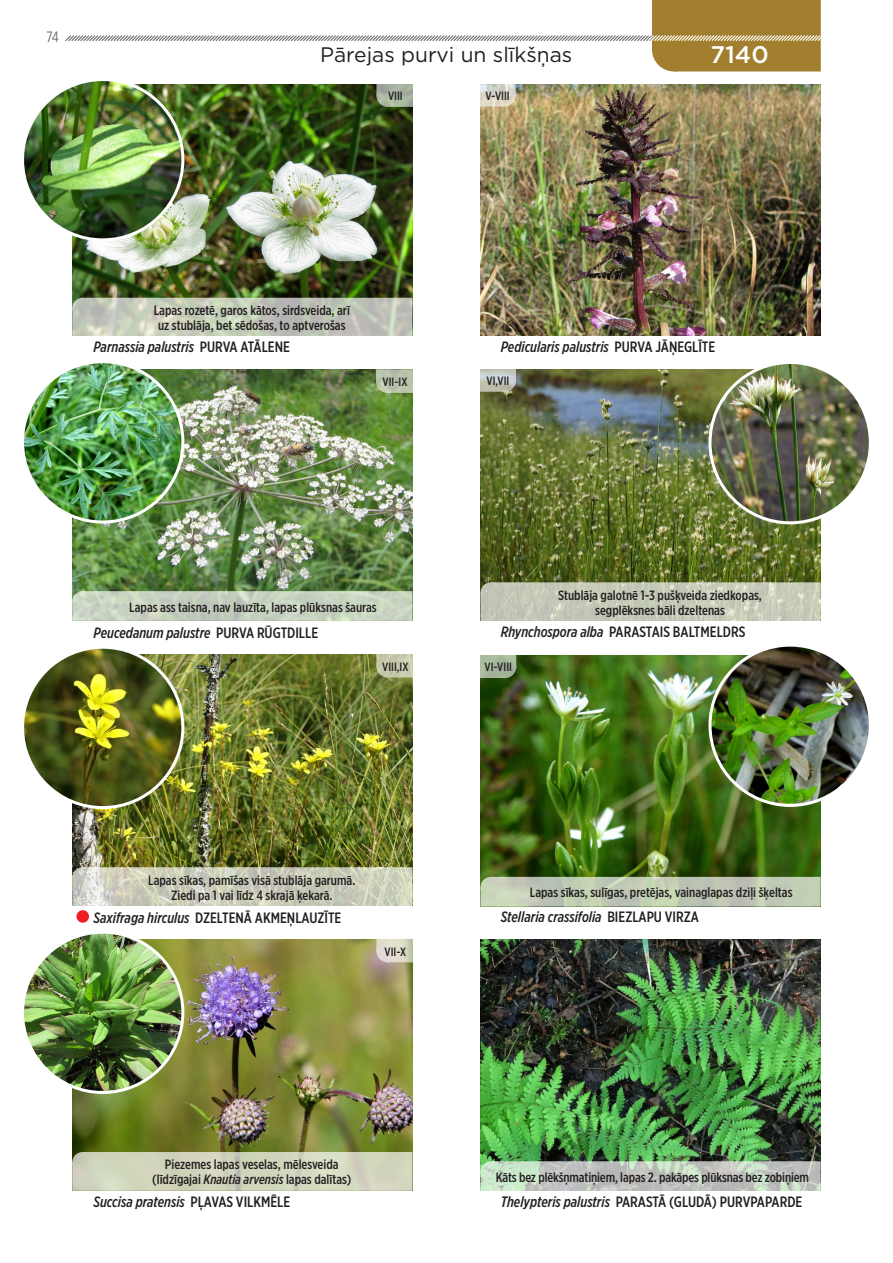
<style>
.page{position:relative;width:893px;height:1263px;background:#fff}
.page>*{position:absolute;margin:0;border:0;box-sizing:border-box;transform-origin:0 0}
.t1{font:500 24px "Gotham";color:#fff}
.t2{font:21px "Gotham";color:#231f20}
.t3{font:italic 500 15px "Gotham X Narrow";color:#231f20}
.t4{font:500 15px "Gotham X Narrow";color:#231f20}
.t5{font:15px "Gotham X Narrow";color:#6c6d70}
.t6{font:500 13.5px "Gotham X Narrow";color:#231f20}
.t7{font:500 12px "Gotham X Narrow";color:#231f20}
.s1{font-style:normal}
.s2{font-style:italic}
</style>
<div class="page">
<img style="left:480px;top:940px;width:341px;height:221px">
<img style="left:72px;top:939px;width:340px;height:213px">
<img style="left:480px;top:655px;width:341px;height:222px">
<img style="left:72px;top:655px;width:340px;height:212px">
<img style="left:480px;top:370px;width:341px;height:212px">
<img style="left:72px;top:370px;width:340px;height:221px">
<img style="left:480px;top:85px;width:341px;height:251px">
<img style="left:72px;top:85px;width:340px;height:213px">
<img style="left:23px;top:80px;width:160px;height:160px;border-radius:80px">
<div style="left:21px;top:78px;width:163px;height:163px;border:3px solid #fff;border-radius:50%"></div>
<img style="left:710px;top:645px;width:160px;height:160px;border-radius:80px">
<div style="left:708px;top:644px;width:164px;height:163px;border:3px solid #fff;border-radius:50%"></div>
<svg style="left:65px;top:0;width:756px;height:72px"></svg>
<img style="left:710px;top:362px;width:160px;height:161px;border-radius:80px">
<div style="left:708px;top:361px;width:164px;height:163px;border:3px solid #fff;border-radius:50%"></div>
<img style="left:23px;top:362px;width:160px;height:160px;border-radius:80px">
<div style="left:21px;top:360px;width:163px;height:163px;border:3px solid #fff;border-radius:50%"></div>
<img style="left:23px;top:647px;width:160px;height:160px;border-radius:80px">
<div style="left:21px;top:646px;width:163px;height:163px;border:3px solid #fff;border-radius:50%"></div>
<img style="left:23px;top:932px;width:160px;height:160px;border-radius:80px">
<div style="left:21px;top:931px;width:163px;height:163px;border:3px solid #fff;border-radius:50%"></div>
<div style="left:76px;top:910px;width:13px;height:13px;background:#ee1d23;border-radius:50%"></div>
<svg style="left:72px;top:298px;width:340px;height:38px;background:#c2c7b9"></svg>
<svg style="left:72px;top:298px;width:21px;height:21px"></svg>
<svg style="left:72px;top:591px;width:340px;height:30px;background:#c6d1bf"></svg>
<svg style="left:72px;top:591px;width:21px;height:21px"></svg>
<svg style="left:480px;top:582px;width:341px;height:39px;background:#c5c9b7"></svg>
<div style="left:480px;top:582px;width:21px;height:21px;background:#c1c4b6;border-radius:50%"></div>
<svg style="left:72px;top:867px;width:340px;height:39px;background:#cccdbb"></svg>
<svg style="left:72px;top:867px;width:21px;height:21px"></svg>
<svg style="left:480px;top:877px;width:341px;height:30px;background:#bec8b1"></svg>
<div style="left:480px;top:877px;width:21px;height:21px;background:#cad5bb;border-radius:50%"></div>
<svg style="left:72px;top:1152px;width:340px;height:39px;background:#d0d4bb"></svg>
<div style="left:72px;top:1152px;width:21px;height:21px;background:#cacdb8;border-radius:50%"></div>
<svg style="left:376px;top:84px;width:37px;height:23px"></svg>
<svg style="left:376px;top:84px;width:23px;height:23px"></svg>
<svg style="left:376px;top:369px;width:37px;height:24px"></svg>
<svg style="left:376px;top:370px;width:22px;height:23px"></svg>
<svg style="left:376px;top:654px;width:37px;height:23px"></svg>
<svg style="left:376px;top:655px;width:23px;height:22px"></svg>
<svg style="left:376px;top:939px;width:37px;height:23px"></svg>
<div style="left:376px;top:940px;width:23px;height:22px;background:#e3dcd3;border-radius:50%"></div>
<svg style="left:480px;top:84px;width:36px;height:23px"></svg>
<svg style="left:493px;top:84px;width:23px;height:23px"></svg>
<svg style="left:480px;top:369px;width:36px;height:23px"></svg>
<svg style="left:494px;top:369px;width:22px;height:23px"></svg>
<svg style="left:480px;top:655px;width:36px;height:23px"></svg>
<div style="left:494px;top:656px;width:22px;height:22px;background:linear-gradient(to bottom,#a8ba9f,#9dac94);border-radius:50%"></div>
<svg style="left:480px;top:1161px;width:341px;height:30px;background:#c0c8bf"></svg>
<svg style="left:480px;top:1161px;width:21px;height:21px"></svg>
<p class="t5" style="left:47px;top:27px;width:14px">74</p>
<p class="t2" style="left:320px;top:41px;width:254px">Pārejas purvi un slīkšņas</p>
<p class="t1" style="left:711px;top:39px;width:60px">7140</p>
<p class="t7" style="left:388px;top:89px;width:16px">VIII</p>
<p class="t7" style="left:485px;top:88px;width:26px">V-VIII</p>
<p class="t6" style="left:154px;top:302px;width:198px">Lapas rozetē, garos kātos, sirdsveida, arī</p>
<p class="t6" style="left:158px;top:317px;width:189px">uz stublāja, bet sēdošas, to aptverošas</p>
<p class="t3" style="left:93px;top:338px;width:122px">Parnassia palustris <span class="s1">Purva</span></p>
<p class="t4" style="left:241px;top:338px;width:8px">atālene</p>
<p class="t7" style="left:382px;top:375px;width:26px">VII-IX</p>
<p class="t3" style="left:501px;top:338px;width:130px">Pedicularis palustris <span class="s1">Purva</span></p>
<p class="t4" style="left:655px;top:338px;width:30px">jāņeglīte</p>
<p class="t7" style="left:487px;top:374px;width:24px">VI,VII</p>
<p class="t6" style="left:129px;top:599px;width:249px">Lapas ass taisna, nav lauzīta, lapas plūksnas šauras</p>
<p class="t3" style="left:93px;top:623px;width:139px">Peucedanum palustre <span class="s1">Purva</span></p>
<p class="t4" style="left:257px;top:623px;width:24px">rūgtdille</p>
<p class="t7" style="left:382px;top:659px;width:28px">VIII,IX</p>
<p class="t6" style="left:558px;top:587px;width:205px">Stublāja galotnē 1-3 pušķveida ziedkopas,</p>
<p class="t6" style="left:595px;top:602px;width:131px">segplēksnes bāli dzeltenas</p>
<p class="t3" style="left:501px;top:623px;width:123px">Rhynchospora alba <span class="s1">Parastais</span></p>
<p class="t4" style="left:673px;top:623px;width:9px">baltmeldrs</p>
<p class="t7" style="left:484px;top:660px;width:29px">VI-VIII</p>
<p class="t6" style="left:148px;top:872px;width:209px">Lapas sīkas, pamīšas visā stublāja garumā.</p>
<p class="t6" style="left:171px;top:887px;width:163px">Ziedi pa 1 vai līdz 4 skrajā ķekarā.</p>
<p class="t6" style="left:530px;top:884px;width:264px">Lapas sīkas, sulīgas, pretējas, vainaglapas dziļi šķeltas</p>
<p class="t3" style="left:93px;top:908px;width:118px">Saxifraga hirculus <span class="s1">Dzeltenā</span></p>
<p class="t4" style="left:255px;top:908px;width:9px">akme</p>
<p class="t4" style="left:287px;top:908px;width:16px">ņlauzīte</p>
<p class="t7" style="left:384px;top:944px;width:23px">VII-X</p>
<p class="t6" style="left:165px;top:1156px;width:175px">Piezemes lapas veselas, mēlesveida</p>
<p class="t6" style="left:152px;top:1171px;width:201px">(līdzīgajai <span class="s2">Knautia arvensis</span> lapas dalītas)</p>
<p class="t3" style="left:501px;top:908px;width:122px">Stellaria crassifolia <span class="s1">Biezlapu</span></p>
<p class="t4" style="left:665px;top:908px;width:8px">virza</p>
<p class="t6" style="left:496px;top:1169px;width:315px">Kāts bez plēkšņmatiņiem, lapas 2. pakāpes plūksnas bez zobiņiem</p>
<p class="t3" style="left:93px;top:1193px;width:113px">Succisa pratensis <span class="s1">Pļavas</span></p>
<p class="t4" style="left:236px;top:1193px;width:8px">vilkm</p>
<p class="t4" style="left:270px;top:1193px;width:14px">ēle</p>
<p class="t3" style="left:501px;top:1193px;width:130px">Thelypteris palustris <span class="s1">Parastā</span></p>
<p class="t4" style="left:669px;top:1193px;width:59px">(GLUDĀ) purvpaparde</p>
</div>
